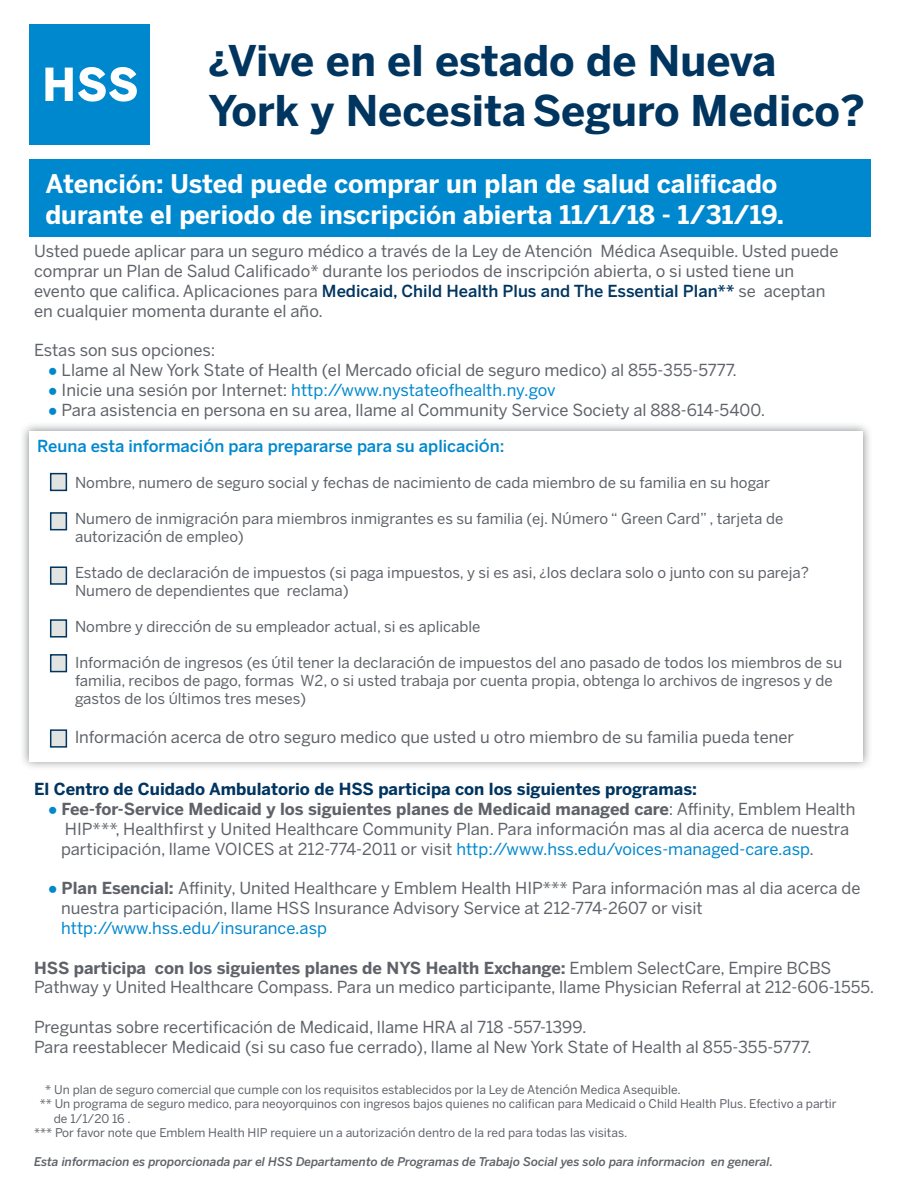
<style>
.page{position:relative;width:918px;height:1188px;background:#fff}
.page>*{position:absolute;margin:0;border:0;box-sizing:border-box;transform-origin:0 0}
.t1{font:700 42px/50.4px "Benton Sans";color:#003560}
.t2{font:700 25.5px/30.6px "Benton Sans";color:#fff}
.t3{font:16.5px/19.8px "Benton Sans";color:#5f6369}
.t4{font:700 16.5px "Benton Sans";color:#003560}
.t5{font:16.5px "Benton Sans";color:#0088ce}
.t6{font:500 16.5px "Benton Sans";color:#0088ce}
.t7{font:15px/18px "Benton Sans";color:#5f6369}
.t8{font:12px "Benton Sans";color:#5f6369}
.t9{font:italic 500 12px "Benton Sans";color:#5f6369}
.s1{font-size:22.5px}
.s2{font-size:24px}
.s3{font-size:15px}
.s4{font-weight:500;color:#003560}
.s5{font-family:"Arial";color:#0088ce}
.s6{font-family:"Arial"}
.s7{color:#5f6369}
.s8{font-size:15px;color:#5f6369}
.s9{font-weight:700}
.s10{color:#0088ce}
</style>
<div class="page">
<div style="left:29px;top:160px;width:841px;height:77px;background:#0088ce"></div>
<div style="left:19px;top:421px;width:854px;height:350px;background:#5f6369;opacity:.75"></div>
<div style="left:29px;top:431px;width:834px;height:330px;background:#fff"></div>
<div style="left:30px;top:24px;width:120px;height:121px;background:#0088ce"></div>
<svg style="left:45px;top:67px;width:92px;height:35px"></svg>
<div style="left:50px;top:473px;width:17px;height:18px;background:#e2e4e2;border:2px solid #003560"></div>
<div style="left:50px;top:512px;width:17px;height:18px;background:#e2e4e2;border:2px solid #003560"></div>
<div style="left:50px;top:566px;width:17px;height:19px;background:#e2e4e2;border:2px solid #003560"></div>
<div style="left:50px;top:619px;width:17px;height:19px;background:#e2e4e2;border:2px solid #003560"></div>
<div style="left:50px;top:654px;width:17px;height:18px;background:#e2e4e2;border:2px solid #003560"></div>
<div style="left:50px;top:729px;width:17px;height:19px;background:#e2e4e2;border:2px solid #003560"></div>
<h1 class="t1" style="left:208px;top:36px;width:658px">¿Vive en el estado de Nueva<br>York y NecesitaSeguro Medico?</h1>
<h2 class="t2" style="left:45px;top:169px;width:740px">Atenci<span class="s1">Ó</span><span class="s2">n</span>: Usted puede comprar un plan de salud calificado durante el periodo de inscripci<span class="s1">Ó</span><span class="s2">n</span> abierta 11/1/18 - 1/31/19.</h2>
<p class="t3" style="left:34px;top:242px;width:806px">Usted puede aplicar para un seguro médico a través de la Ley de Atenci<span class="s3">Ó</span>n Médica Asequible. Usted puede comprar un Plan de Salud Calificado* durante los periodos de inscripci<span class="s3">Ó</span>n abierta, o si usted tiene un evento que califica. Aplicaciones para <span class="s4">Medicaid, Child Health Plus and The Essential Plan**</span> se aceptan en cualquier momenta durante el año.</p>
<p class="t3" style="left:34px;top:341px;width:183px">Estas son sus opciones:</p>
<p class="t3" style="left:48px;top:360px;width:691px"><span class="s5">●</span> Llame al New York State of Health (el Mercado oficial de seguro medico) al 855-355-5777.</p>
<p class="t5" style="left:48px;top:380px;width:509px"><span class="s6">●</span> <span class="s7">Inicie una sesi</span><span class="s8">Ó</span><span class="s7">n por Internet:</span> http://www.nystateofhealth.ny.gov</p>
<p class="t3" style="left:48px;top:400px;width:719px"><span class="s5">●</span> Para asistencia en persona en su area, llame al Community Service Society al 888-614-5400.</p>
<p class="t6" style="left:37px;top:436px;width:469px">Reuna esta informaciÓn para prepararse para su aplicaciÓn:</p>
<p class="t7" style="left:75px;top:473px;width:697px">Nombre, numero de seguro social y fechas de nacimiento de cada miembro de su familia en su hogar</p>
<p class="t7" style="left:75px;top:509px;width:710px">Numero de inmigraciÓn para miembros inmigrantes es su familia (ej. NÚmero “ Green Card” , tarjeta de autorizaciÓn de empleo)</p>
<p class="t7" style="left:75px;top:563px;width:736px">Estado de declaraciÓn de impuestos (si paga impuestos, y si es asi, ¿los declara solo o junto con su pareja?<br>Numero de dependientes que reclama)</p>
<p class="t7" style="left:75px;top:617px;width:407px">Nombre y direcciÓn de su empleador actual, si es aplicable</p>
<p class="t7" style="left:75px;top:653px;width:769px">InformaciÓn de ingresos (es Útil tener la declaraciÓn de impuestos del ano pasado de todos los miembros de su familia, recibos de pago, formas W2, o si usted trabaja por cuenta propia, obtenga lo archivos de ingresos y de gastos de los Últimos tres meses)</p>
<p class="t3" style="left:75px;top:727px;width:721px">lnformaci<span class="s3">Ó</span>n acerca de otro seguro medico que usted u otro miembro de su familia pueda tener</p>
<p class="t4" style="left:34px;top:779px;width:664px">El Centro de Cuidado Ambulatorio de HSS participa con los siguientes programas:</p>
<p class="t3" style="left:61px;top:799px;width:796px;text-indent:-13px"><span class="s5">●</span> <span class="s9">Fee-for-Service Medicaid y los siguientes planes de Medicaid managed care</span>: Affinity, Emblem Health<br>HIP***, Healthfirst y United Healthcare Community Plan. Para informaciÓn mas al dia acerca de nuestra participaci<span class="s3">Ó</span>n, llame VOICES at 212-774-2011 or visit <span class="s10">http://www.hss.edu/voices-managed-care.asp</span>.</p>
<p class="t3" style="left:61px;top:879px;width:801px;text-indent:-13px"><span class="s5">●</span> <span class="s9">Plan Esencial:</span> Affinity, United Healthcare y Emblem Health HIP*** Para informaci<span class="s3">Ó</span>n mas al dia acerca de nuestra participaci<span class="s3">Ó</span>n, llame HSS Insurance Advisory Service at 212-774-2607 or visit <span class="s10">http://www.hss.edu/insurance.asp</span></p>
<p class="t3" style="left:34px;top:958px;width:842px"><span class="s9">HSS participa con los siguientes planes de NYS Health Exchange:</span> Emblem SelectCare, Empire BCBS<br>Pathway y United Healthcare Compass. Para un medico participante, llame Physician Referral at 212-606-1555.</p>
<p class="t3" style="left:34px;top:1017px;width:779px">Preguntas sobre recertificaci<span class="s3">Ó</span>n de Medicaid, llame HRA al 718 -557-1399.<br>Para reestablecer Medicaid (si su caso fue cerrado), llame al New York State of Health al 855-355-5777.</p>
<p class="t8" style="left:45px;top:1082px;width:637px">* Un plan de seguro comercial que cumple con los requisitos establecidos por la Ley de AtenciÓn Medica Asequible.</p>
<p class="t8" style="left:40px;top:1097px;width:799px">** Un programa de seguro medico, para neoyorquinos con ingresos bajos quienes no califican para Medicaid o Child Health Plus. Efectivo a partir</p>
<p class="t8" style="left:54px;top:1111px;width:79px">de 1/1/20 16 .</p>
<p class="t8" style="left:34px;top:1125px;width:595px">*** Por favor note que Emblem Health HIP requiere un a autorizaciÓn dentro de la red para todas las visitas.</p>
<p class="t9" style="left:34px;top:1154px;width:741px">Esta informacion es proporcionada par el HSS Departamento de Programas de Trabajo Social yes solo para informacion en general.</p>
</div>
